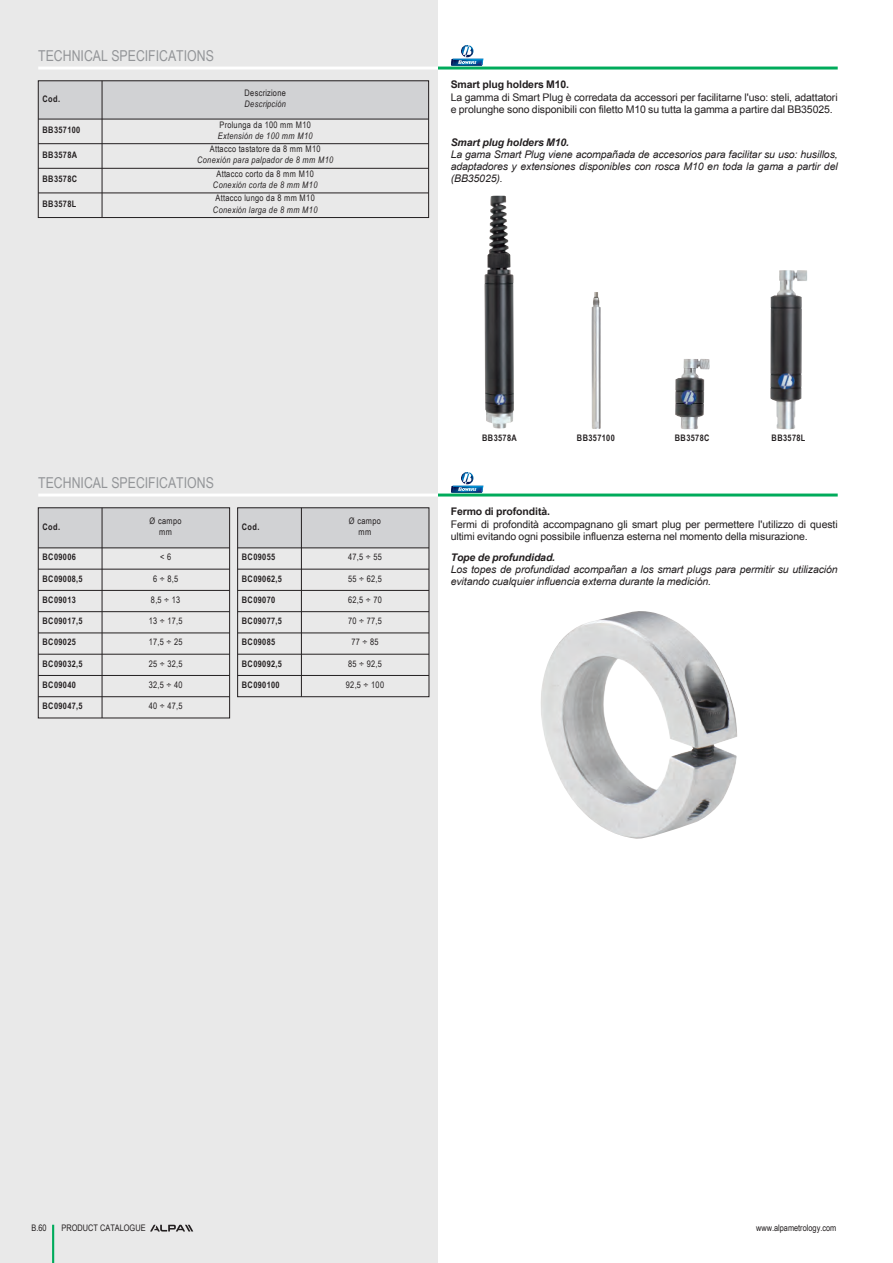
<style>
.page{position:relative;width:893px;height:1263px;background:#fff}
.page>*{position:absolute;margin:0;border:0;box-sizing:border-box;transform-origin:0 0}
.t1{font:15px "Arial Link Narrow";color:#939598}
.t2{font:10.5px/12px "Arial Link";letter-spacing:-.01em;color:#231f20}
.t3{font:italic 10.5px/12px "Arial Link";letter-spacing:-.01em;color:#231f20;text-align:justify}
.t4{font:italic 700 10.5px "Arial Link";letter-spacing:-.01em;color:#231f20}
.t5{font:700 10.5px "Arial Link";letter-spacing:-.01em;color:#231f20}
.t6{font:9px/11.2px "Arial Link Narrow";letter-spacing:.04em;color:#231f20;text-align:center}
.t7{font:700 9px "Arial Link Narrow";letter-spacing:.04em;color:#231f20}
.t8{font:italic 9px "Arial Link Narrow";letter-spacing:.04em;color:#231f20}
.t9{font:9px "Arial Link Narrow";color:#231f20}
</style>
<div class="page">
<div style="left:0;top:0;width:438px;height:1263px;background:#e9e9e9"></div>
<svg style="left:150px;top:1225px;width:43px;height:6px"></svg>
<hr style="left:52px;top:1225px;width:2px;height:38px;background:#00ab5b">
<hr style="left:438px;top:67px;width:400px;height:3px;background:#00ab5b">
<img style="left:476px;top:60px;width:6px;height:5px">
<hr style="left:452px;top:59px;width:31px;height:1px;background:#006bb0">
<hr style="left:451px;top:65px;width:31px;height:1px;background:#00457b">
<hr style="left:451px;top:66px;width:31px;height:1px;background:#00457b">
<svg style="left:451px;top:45px;width:25px;height:21px"></svg>
<hr style="left:38px;top:67px;width:400px;height:3px;background:#fff">
<img style="left:484px;top:196px;width:30px;height:233px">
<img style="left:591px;top:292px;width:10px;height:137px">
<img style="left:675px;top:359px;width:35px;height:71px">
<img style="left:770px;top:270px;width:37px;height:160px">
<div style="left:38px;top:81px;width:64px;height:38px;background:#d1d2d4"></div>
<div style="left:102px;top:81px;width:327px;height:38px;background:#d1d2d4"></div>
<hr style="left:38px;top:119px;width:391px;height:1px;background:#231f20">
<hr style="left:38px;top:143px;width:391px;height:1px;background:#231f20">
<hr style="left:38px;top:168px;width:391px;height:1px;background:#231f20">
<hr style="left:38px;top:193px;width:391px;height:1px;background:#231f20">
<hr style="left:102px;top:81px;width:1px;height:137px;background:#231f20">
<div style="left:38px;top:81px;width:391px;height:137px;border:1px solid #231f20"></div>
<hr style="left:438px;top:493px;width:400px;height:3px;background:#00ab5b">
<div style="left:238px;top:508px;width:63px;height:40px;background:#d1d2d4"></div>
<div style="left:301px;top:508px;width:128px;height:40px;background:#d1d2d4"></div>
<hr style="left:238px;top:548px;width:191px;height:1px;background:#231f20">
<hr style="left:238px;top:569px;width:191px;height:1px;background:#231f20">
<hr style="left:238px;top:590px;width:191px;height:1px;background:#231f20">
<hr style="left:238px;top:611px;width:191px;height:1px;background:#231f20">
<hr style="left:238px;top:633px;width:191px;height:1px;background:#231f20">
<hr style="left:238px;top:654px;width:191px;height:1px;background:#231f20">
<hr style="left:238px;top:675px;width:191px;height:1px;background:#231f20">
<hr style="left:301px;top:508px;width:1px;height:189px;background:#231f20">
<div style="left:237px;top:508px;width:192px;height:189px;border:1px solid #231f20"></div>
<div style="left:38px;top:508px;width:64px;height:40px;background:#d1d2d4"></div>
<div style="left:102px;top:508px;width:128px;height:40px;background:#d1d2d4"></div>
<hr style="left:38px;top:548px;width:192px;height:1px;background:#231f20">
<hr style="left:38px;top:569px;width:192px;height:1px;background:#231f20">
<hr style="left:38px;top:590px;width:192px;height:1px;background:#231f20">
<hr style="left:38px;top:611px;width:192px;height:1px;background:#231f20">
<hr style="left:38px;top:633px;width:192px;height:1px;background:#231f20">
<hr style="left:38px;top:654px;width:192px;height:1px;background:#231f20">
<hr style="left:38px;top:675px;width:192px;height:1px;background:#231f20">
<hr style="left:38px;top:696px;width:192px;height:1px;background:#231f20">
<hr style="left:102px;top:508px;width:1px;height:210px;background:#231f20">
<div style="left:38px;top:508px;width:192px;height:210px;border:1px solid #231f20"></div>
<img style="left:541px;top:611px;width:196px;height:228px">
<img style="left:476px;top:487px;width:6px;height:5px">
<hr style="left:452px;top:486px;width:31px;height:1px;background:#006bb0">
<hr style="left:451px;top:492px;width:31px;height:1px;background:#00457b">
<hr style="left:451px;top:493px;width:31px;height:1px;background:#00457b">
<svg style="left:451px;top:472px;width:25px;height:21px"></svg>
<hr style="left:38px;top:493px;width:400px;height:3px;background:#fff">
<h1 class="t1" style="left:38px;top:47px;width:177px">TECHNICAL SPECIFICATIONS</h1>
<p class="t7" style="left:43px;top:93px;width:19px">Cod.</p>
<p class="t6" style="left:244px;top:87px;width:43px">Descrizione</p>
<p class="t8" style="left:244px;top:99px;width:43px">Descripción</p>
<p class="t7" style="left:43px;top:125px;width:39px">BB357100</p>
<p class="t6" style="left:219px;top:119px;width:93px">Prolunga da 100 mm M10</p>
<p class="t8" style="left:218px;top:131px;width:96px">Extensión de 100 mm M10</p>
<p class="t7" style="left:43px;top:149px;width:36px">BB3578A</p>
<p class="t6" style="left:210px;top:143px;width:112px">Attacco tastatore da 8 mm M10</p>
<p class="t8" style="left:197px;top:155px;width:138px">Conexión para palpador de 8 mm M10</p>
<p class="t7" style="left:43px;top:174px;width:36px">BB3578C</p>
<p class="t6" style="left:216px;top:168px;width:99px">Attacco corto da 8 mm M10</p>
<p class="t8" style="left:213px;top:180px;width:106px">Conexión corta de 8 mm M10</p>
<p class="t7" style="left:43px;top:199px;width:35px">BB3578L</p>
<p class="t6" style="left:216px;top:193px;width:101px">Attacco lungo da 8 mm M10</p>
<p class="t8" style="left:213px;top:204px;width:106px">Conexión larga de 8 mm M10</p>
<p class="t5" style="left:451px;top:79px;width:120px">Smart plug holders M10.</p>
<p class="t2" style="left:451px;top:91px;width:388px">La gamma di Smart Plug è corredata da accessori per facilitarne l'uso: steli, adattatori e prolunghe sono disponibili con filetto M10 su tutta la gamma a partire dal BB35025.</p>
<p class="t4" style="left:451px;top:136px;width:120px">Smart plug holders M10.</p>
<p class="t3" style="left:451px;top:148px;width:388px">La gama Smart Plug viene acompañada de accesorios para facilitar su uso: husillos, adaptadores y extensiones disponibles con rosca M10 en toda la gama a partir del (BB35025).</p>
<h1 class="t1" style="left:38px;top:474px;width:177px">TECHNICAL SPECIFICATIONS</h1>
<p class="t7" style="left:43px;top:521px;width:19px">Cod.</p>
<p class="t6" style="left:150px;top:515px;width:34px">Ø campo mm</p>
<p class="t7" style="left:43px;top:552px;width:35px">BC09006</p>
<p class="t6" style="left:160px;top:551px;width:12px">&lt; 6</p>
<p class="t7" style="left:43px;top:573px;width:42px">BC09008,5</p>
<p class="t6" style="left:153px;top:573px;width:27px">6 ÷ 8,5</p>
<p class="t7" style="left:43px;top:594px;width:35px">BC09013</p>
<p class="t6" style="left:151px;top:594px;width:31px">8,5 ÷ 13</p>
<p class="t7" style="left:43px;top:616px;width:42px">BC09017,5</p>
<p class="t6" style="left:149px;top:615px;width:35px">13 ÷ 17,5</p>
<p class="t7" style="left:43px;top:637px;width:35px">BC09025</p>
<p class="t6" style="left:149px;top:636px;width:35px">17,5 ÷ 25</p>
<p class="t7" style="left:43px;top:658px;width:42px">BC09032,5</p>
<p class="t6" style="left:149px;top:658px;width:35px">25 ÷ 32,5</p>
<p class="t7" style="left:43px;top:679px;width:35px">BC09040</p>
<p class="t6" style="left:149px;top:679px;width:35px">32,5 ÷ 40</p>
<p class="t7" style="left:43px;top:701px;width:42px">BC09047,5</p>
<p class="t6" style="left:149px;top:700px;width:35px">40 ÷ 47,5</p>
<p class="t7" style="left:242px;top:521px;width:19px">Cod.</p>
<p class="t6" style="left:349px;top:515px;width:34px">Ø campo mm</p>
<p class="t7" style="left:242px;top:552px;width:35px">BC09055</p>
<p class="t6" style="left:348px;top:551px;width:35px">47,5 ÷ 55</p>
<p class="t7" style="left:242px;top:573px;width:42px">BC09062,5</p>
<p class="t6" style="left:348px;top:573px;width:35px">55 ÷ 62,5</p>
<p class="t7" style="left:242px;top:594px;width:35px">BC09070</p>
<p class="t6" style="left:348px;top:594px;width:35px">62,5 ÷ 70</p>
<p class="t7" style="left:242px;top:616px;width:42px">BC09077,5</p>
<p class="t6" style="left:348px;top:615px;width:35px">70 ÷ 77,5</p>
<p class="t7" style="left:242px;top:637px;width:35px">BC09085</p>
<p class="t6" style="left:351px;top:636px;width:29px">77 ÷ 85</p>
<p class="t7" style="left:242px;top:658px;width:42px">BC09092,5</p>
<p class="t6" style="left:348px;top:658px;width:35px">85 ÷ 92,5</p>
<p class="t7" style="left:242px;top:679px;width:39px">BC090100</p>
<p class="t6" style="left:346px;top:679px;width:40px">92,5 ÷ 100</p>
<p class="t7" style="left:482px;top:432px;width:36px">BB3578A</p>
<p class="t7" style="left:577px;top:432px;width:39px">BB357100</p>
<p class="t7" style="left:675px;top:432px;width:36px">BB3578C</p>
<p class="t7" style="left:772px;top:432px;width:35px">BB3578L</p>
<p class="t5" style="left:451px;top:506px;width:101px">Fermo di profondità.</p>
<p class="t2" style="left:451px;top:518px;width:388px">Fermi di profondità accompagnano gli smart plug per permettere l'utilizzo di questi ultimi evitando ogni possibile influenza esterna nel momento della misurazione.</p>
<p class="t4" style="left:451px;top:551px;width:106px">Tope de profundidad.</p>
<p class="t3" style="left:451px;top:563px;width:389px">Los topes de profundidad acompañan a los smart plugs para permitir su utilización evitando cualquier influencia externa durante la medición.</p>
<p class="t6" style="left:31px;top:1222px;width:17px">B.60</p>
<p class="t9" style="left:62px;top:1223px;width:86px">PRODUCT CATALOGUE</p>
<p class="t9" style="left:756px;top:1223px;width:82px">www.alpametrology.com</p>
</div>
